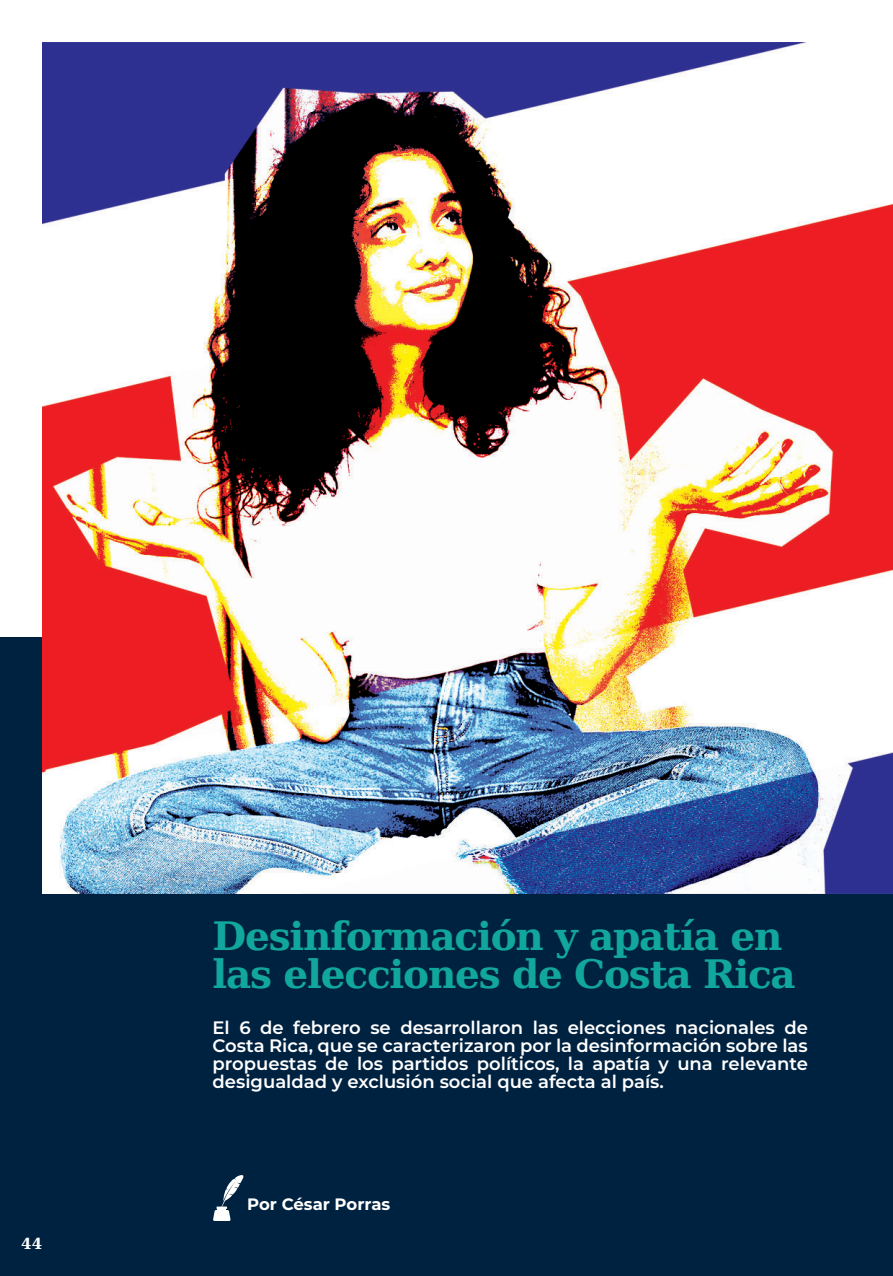
<style>
.page{position:relative;width:893px;height:1276px;background:#fff}
.page>*{position:absolute;margin:0;border:0;box-sizing:border-box;transform-origin:0 0}
.t1{font:700 39px/37.5px "DejaVu Serif";letter-spacing:-.03em;color:#12a79d}
.t2{font:600 18px/18px "Montserrat";color:#fff;text-align:justify}
.t3{font:700 16.5px "Montserrat";color:#fff}
.t4{font:700 15px "DejaVu Serif";color:#fff}
</style>
<div class="page">
<div style="left:0;top:638px;width:893px;height:638px;background:#002241"></div>
<svg style="left:213px;top:1175px;width:31px;height:46px"></svg>
<img style="left:43px;top:43px;width:850px;height:850px">
<p class="t4" style="left:21px;top:1231px;width:22px">44</p>
<h1 class="t1" style="left:213px;top:916px;width:585px">Desinformación y apatía en las elecciones de Costa Rica</h1>
<p class="t2" style="left:213px;top:1018px;width:597px">El 6 de febrero se desarrollaron las elecciones nacionales de Costa Rica, que se caracterizaron por la desinformación sobre las propuestas de los partidos políticos, la apatía y una relevante desigualdad y exclusión social que afecta al país.</p>
<p class="t3" style="left:247px;top:1191px;width:145px">Por César Porras</p>
</div>
